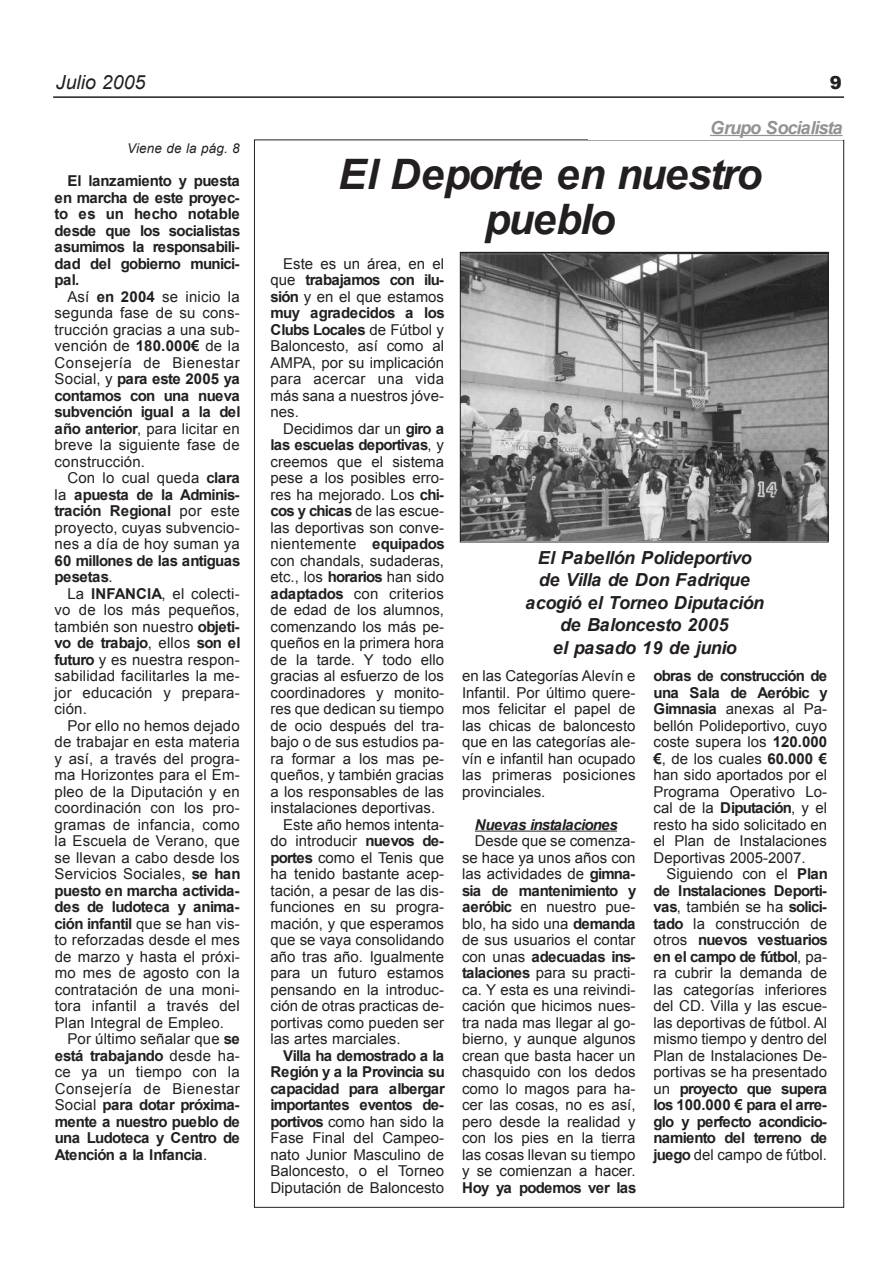
<style>
.page{position:relative;width:893px;height:1263px;background:#fff}
.page>*{position:absolute;margin:0;border:0;box-sizing:border-box;transform-origin:0 0}
.t1{font:italic 700 42px/45px "Arial";letter-spacing:-.045em;color:#231f20;text-align:center}
.t2{font:italic 19.5px "Arial";color:#231f20}
.t3{font:italic 700 18px/22.5px "Arial";letter-spacing:-.025em;color:#231f20;text-align:center}
.t4{font:italic 700 18px "Arial";letter-spacing:-.055em;color:#939191}
.t5{font:900 18px "Arial";color:#231f20}
.t6{font:15px/16.5px "Arial";color:#231f20;text-align:justify}
.t7{font:700 15px/16.5px "Arial";letter-spacing:-.045em;color:#231f20;text-align:justify}
.t8{font:15px "Arial";letter-spacing:.02em;color:#231f20}
.t9{font:italic 700 15px "Arial";letter-spacing:-.055em;color:#231f20}
.t10{font:italic 13.5px "Arial";letter-spacing:.01em;color:#231f20}
.s1{font-weight:700}
.s2{font-weight:400}
</style>
<div class="page">
<hr style="left:53px;top:96px;width:791px;height:2px;background:#231f20">
<hr style="left:475px;top:831px;width:142px;height:1px;background:#231f20">
<img style="left:462px;top:254px;width:365px;height:286px">
<div style="left:460px;top:252px;width:369px;height:290px;border:1px solid #231f20"></div>
<hr style="left:710px;top:135px;width:133px;height:1px;background:#939191">
<h2 class="t2" style="left:56px;top:72px;width:91px">Julio 2005</h2>
<p class="t5" style="left:830px;top:69px;width:14px">9</p>
<p class="t10" style="left:127px;top:141px;width:114px">Viene de la pág. 8</p>
<p class="t7" style="left:55px;top:173px;width:187px;text-indent:13px">El lanzamiento y puesta en marcha de este proyec&shy;to es un hecho notable desde que los socialistas asumimos la responsabili&shy;dad del gobierno munici&shy;pal.</p>
<p class="t6" style="left:55px;top:288px;width:187px;text-indent:13px">Así <span class="s1">en 2004</span> se inicio la segunda fase de su cons&shy;trucción gracias a una sub&shy;vención de <span class="s1">180.000€</span> de la Consejería de Bienestar Social, y <span class="s1">para este 2005 ya contamos con una nueva subvención igual a la del año anterior</span>, para licitar en breve la siguiente fase de construcción.</p>
<p class="t6" style="left:55px;top:470px;width:187px;text-indent:13px">Con lo cual queda <span class="s1">clara </span>la <span class="s1">apuesta de la Adminis&shy;tración Regional</span> por este proyecto, cuyas subvencio&shy;nes a día de hoy suman ya</p>
<p class="t7" style="left:55px;top:552px;width:187px">60 millones de las antiguas pesetas<span class="s2">.</span></p>
<p class="t6" style="left:55px;top:585px;width:187px;text-indent:13px">La <span class="s1">INFANCIA</span>, el colecti&shy;vo de los más pequeños, también son nuestro <span class="s1">objeti&shy;vo de trabajo</span>, ellos <span class="s1">son el futuro</span> y es nuestra respon&shy;sabilidad facilitarles la me&shy;jor educación y prepara&shy;ción.</p>
<p class="t6" style="left:55px;top:717px;width:187px;text-indent:13px">Por ello no hemos dejado de trabajar en esta materia y así, a través del progra&shy;ma Horizontes para el Em&shy;pleo de la Diputación y en coordinación con los pro&shy;gramas de infancia, como la Escuela de Verano, que se llevan a cabo desde los Servicios Sociales, <span class="s1">se han puesto en marcha activida&shy;des de ludoteca y anima&shy;ción infantil</span> que se han vis&shy;to reforzadas desde el mes de marzo y hasta el próxi&shy;mo mes de agosto con la contratación de una moni&shy;tora infantil a través del Plan Integral de Empleo.</p>
<p class="t7" style="left:55px;top:1031px;width:187px;text-indent:13px"><span class="s2">Por último señalar que</span> se está trabajando <span class="s2">desde ha&shy;ce ya un tiempo con la Consejería de Bienestar Social</span> para dotar próxima&shy;mente a nuestro pueblo de una Ludoteca y Centro de Atención a la Infancia<span class="s2">.</span></p>
<p class="t4" style="left:710px;top:117px;width:134px">Grupo Socialista</p>
<h1 class="t1" style="left:338px;top:152px;width:425px">El Deporte en nuestro pueblo</h1>
<p class="t6" style="left:270px;top:255px;width:176px;text-indent:13px">Este es un área, en el que <span class="s1">trabajamos con ilu&shy;sión</span> y en el que estamos <span class="s1">muy agradecidos a los Clubs Locales</span> de Fútbol y Baloncesto, así como al AMPA, por su implicación para acercar una vida más sana a nuestros jóve&shy;nes.</p>
<p class="t6" style="left:283px;top:420px;width:162px">Decidimos dar un <span class="s1">giro a</span></p>
<p class="t7" style="left:270px;top:437px;width:175px">las escuelas deportivas<span class="s2">, y</span></p>
<p class="t6" style="left:270px;top:453px;width:175px">creemos que el sistema</p>
<p class="t6" style="left:270px;top:470px;width:175px">pese a los posibles erro-</p>
<p class="t6" style="left:270px;top:486px;width:175px">res ha mejorado. Los <span class="s1">chi-</span></p>
<p class="t6" style="left:270px;top:503px;width:175px"><span class="s1">cos y chicas</span> de las escue-</p>
<p class="t6" style="left:270px;top:519px;width:175px">las deportivas son conve-</p>
<p class="t8" style="left:270px;top:535px;width:176px">nientemente <span class="s1">equipados</span></p>
<p class="t6" style="left:270px;top:552px;width:175px">con chandals, sudaderas,</p>
<p class="t6" style="left:270px;top:569px;width:175px">etc., los <span class="s1">horarios</span> han sido</p>
<p class="t8" style="left:270px;top:585px;width:175px"><span class="s1">adaptados</span> con criterios</p>
<p class="t6" style="left:270px;top:602px;width:175px">de edad de los alumnos,</p>
<p class="t6" style="left:270px;top:618px;width:175px">comenzando los más pe-</p>
<p class="t6" style="left:270px;top:635px;width:175px">queños en la primera hora</p>
<p class="t6" style="left:270px;top:651px;width:175px">de la tarde. Y todo ello</p>
<p class="t6" style="left:270px;top:668px;width:175px">gracias al esfuerzo de los</p>
<p class="t6" style="left:270px;top:684px;width:175px">coordinadores y monito-</p>
<p class="t6" style="left:270px;top:701px;width:175px">res que dedican su tiempo</p>
<p class="t6" style="left:270px;top:717px;width:175px">de ocio después del tra-</p>
<p class="t6" style="left:270px;top:734px;width:175px">bajo o de sus estudios pa-</p>
<p class="t6" style="left:270px;top:750px;width:175px">ra formar a los mas pe-</p>
<p class="t6" style="left:270px;top:767px;width:175px">queños, y también gracias</p>
<p class="t6" style="left:270px;top:783px;width:175px">a los responsables de las</p>
<p class="t6" style="left:270px;top:800px;width:166px">instalaciones deportivas.</p>
<p class="t6" style="left:283px;top:816px;width:162px">Este año hemos intenta-</p>
<p class="t6" style="left:270px;top:833px;width:175px">do introducir <span class="s1">nuevos de-</span></p>
<p class="t6" style="left:270px;top:849px;width:175px"><span class="s1">portes</span> como el Tenis que</p>
<p class="t6" style="left:270px;top:866px;width:175px">ha tenido bastante acep-</p>
<p class="t6" style="left:270px;top:882px;width:175px">tación, a pesar de las dis-</p>
<p class="t6" style="left:270px;top:899px;width:175px">funciones en su progra-</p>
<p class="t6" style="left:270px;top:915px;width:175px">mación, y que esperamos</p>
<p class="t6" style="left:270px;top:932px;width:175px">que se vaya consolidando</p>
<p class="t6" style="left:270px;top:948px;width:175px">año tras año. Igualmente</p>
<p class="t6" style="left:270px;top:965px;width:175px">para un futuro estamos</p>
<p class="t6" style="left:270px;top:981px;width:175px">pensando en la introduc-</p>
<p class="t6" style="left:270px;top:998px;width:175px">ción de otras practicas de-</p>
<p class="t6" style="left:270px;top:1014px;width:175px">portivas como pueden ser</p>
<p class="t6" style="left:270px;top:1031px;width:132px">las artes marciales.</p>
<p class="t6" style="left:270px;top:1047px;width:176px;text-indent:13px"><span class="s1">Villa ha demostrado a la Región y a la Provincia su capacidad para albergar importantes eventos de&shy;portivos</span> como han sido la Fase Final del Campeo&shy;nato Junior Masculino de Baloncesto, o el Torneo Diputación de Baloncesto</p>
<p class="t3" style="left:525px;top:546px;width:240px">El Pabellón Polideportivo de Villa de Don Fadrique acogió el Torneo Diputación de Baloncesto 2005<br>el pasado 19 de junio</p>
<p class="t6" style="left:462px;top:668px;width:175px">en las Categorías Alevín e Infantil. Por último quere&shy;mos felicitar el papel de las chicas de baloncesto que en las categorías ale&shy;vín e infantil han ocupado las primeras posiciones provinciales.</p>
<p class="t9" style="left:475px;top:816px;width:145px">Nuevas instalaciones</p>
<p class="t6" style="left:462px;top:833px;width:176px;text-indent:13px">Desde que se comenza&shy;se hace ya unos años con las actividades de <span class="s1">gimna&shy;sia de mantenimiento y aeróbic</span> en nuestro pue&shy;blo, ha sido una <span class="s1">demanda </span>de sus usuarios el contar con unas <span class="s1">adecuadas ins&shy;talaciones</span> para su practi&shy;ca. Y esta es una reivindi&shy;cación que hicimos nues&shy;tra nada mas llegar al go&shy;bierno, y aunque algunos crean que basta hacer un chasquido con los dedos como lo magos para ha&shy;cer las cosas, no es así, pero desde la realidad y con los pies en la tierra las cosas llevan su tiempo y se comienzan a hacer.</p>
<p class="t7" style="left:462px;top:1179px;width:176px">Hoy ya podemos ver las</p>
<p class="t6" style="left:654px;top:668px;width:176px"><span class="s1">obras de construcción de una Sala de Aeróbic y Gimnasia</span> anexas al Pa&shy;bellón Polideportivo, cuyo coste supera los <span class="s1">120.000 €</span>, de los cuales <span class="s1">60.000 € </span>han sido aportados por el Programa Operativo Lo&shy;cal de la <span class="s1">Diputación</span>, y el resto ha sido solicitado en el Plan de Instalaciones Deportivas 2005-2007.</p>
<p class="t6" style="left:654px;top:866px;width:176px;text-indent:13px">Siguiendo con el <span class="s1">Plan de Instalaciones Deporti&shy;vas</span>, también se ha <span class="s1">solici&shy;tado</span> la construcción de otros <span class="s1">nuevos vestuarios en el campo de fútbol</span>, pa&shy;ra cubrir la demanda de las categorías inferiores del CD. Villa y las escue&shy;las deportivas de fútbol. Al mismo tiempo y dentro del Plan de Instalaciones De&shy;portivas se ha presentado un <span class="s1">proyecto que supera los 100.000 € para el arre&shy;glo y perfecto acondicio&shy;namiento del terreno de juego</span> del campo de fútbol.</p>
</div>
